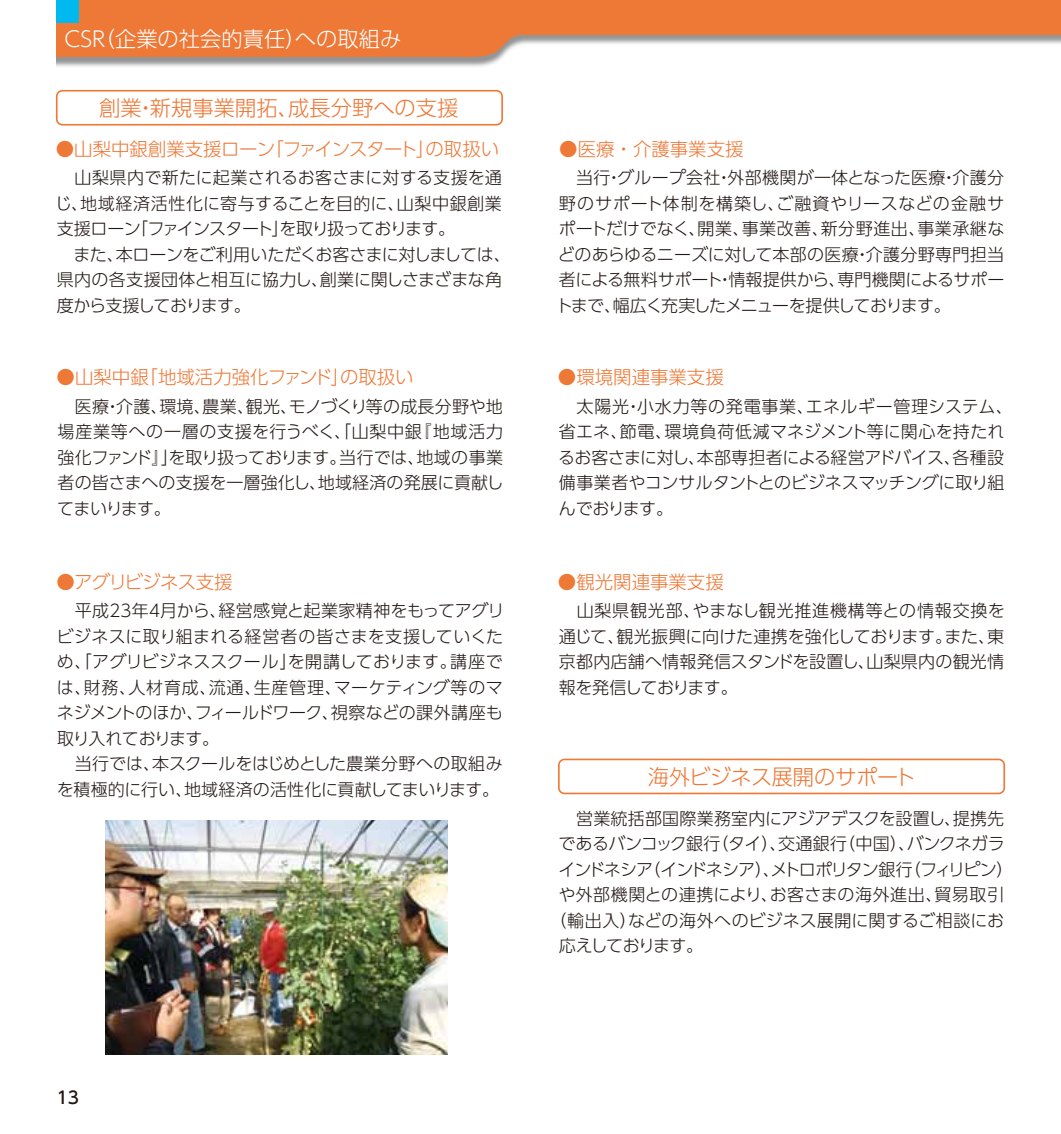
<style>
.page{position:relative;width:1061px;height:1134px;background:#fff}
.page>*{position:absolute;margin:0;border:0;box-sizing:border-box;transform-origin:0 0}
.t1{font:300 21.2px "UD Shin Go Pro";color:#fff}
.t2{font:300 21.2px "UD Shin Go Pro";color:#ee7836}
.t3{font:300 21.2px "UD Shin Go Pro";letter-spacing:-.02em;color:#ee7836}
.t4{font:300 18.4px "UD Shin Go Pro";color:#ee7836}
.t5{font:300 18.4px "UD Shin Go Pro";letter-spacing:-.04em;color:#ee7836}
.t6{font:300 17px/25.6px "UD Shin Go Pro";letter-spacing:-.01em;color:#221815}
.t7{font:300 17px "UD Shin Go Pro";letter-spacing:-.07em;color:#221815}
.t8{font:300 17px "UD Shin Go Pro";letter-spacing:-.03em;color:#221815}
.t9{font:300 17px "UD Shin Go Pro";letter-spacing:.015em;color:#221815}
.t10{font:300 17px "UD Shin Go Pro";letter-spacing:.03em;color:#221815}
.t11{font:300 17px "UD Shin Go Pro";letter-spacing:-.08em;color:#221815}
.t12{font:500 17px "UD Shin Go Pro";color:#221815}
</style>
<div class="page">
<img style="left:57px;top:34px;width:1003px;height:33px">
<div style="left:57px;top:0;width:419px;height:57px;background:#ee7836"></div>
<div style="left:449px;top:0;width:611px;height:34px;background:#ee7836"></div>
<svg style="left:476px;top:34px;width:73px;height:23px"></svg>
<div style="left:57px;top:0;width:22px;height:23px;background:#00b9ef"></div>
<div style="left:56px;top:90px;width:447px;height:36px;border:2px solid #ee7836;border-radius:6px"></div>
<div style="left:558px;top:759px;width:446px;height:35px;border:2px solid #ee7836;border-radius:6px"></div>
<img style="left:105px;top:821px;width:342px;height:233px">
<p class="t1" style="left:62px;top:22px;width:341px">ＣＳＲ（企業の社会的責任）への取組み</p>
<p class="t2" style="left:99px;top:91px;width:361px">創業・新規事業開拓、成長分野への支援</p>
<p class="t4" style="left:56px;top:134px;width:445px">●山梨中銀創業支援ローン「ファインスタート」の取扱い</p>
<p class="t6" style="left:55px;top:164px;width:457px">　山梨県内で新たに起業されるお客さまに対する支援を通じ、地域経済活性化に寄与することを目的に、山梨中銀創業支援ローン「ファインスタート」を取り扱っております。<br>　また、本ローンをご利用いただくお客さまに対しましては、県内の各支援団体と相互に協力し、創業に関しさまざまな角度から支援しております。</p>
<p class="t4" style="left:57px;top:363px;width:358px">●山梨中銀「地域活力強化ファンド」の取扱い</p>
<p class="t6" style="left:57px;top:393px;width:447px;text-align:justify">　医療・介護、環境、農業、観光、モノづくり等の成長分野や地場産業等への一層の支援を行うべく、「山梨中銀『地域活力強化ファンド』」を取り扱っております。当行では、地域の事業者の皆さまへの支援を一層強化し、地域経済の発展に貢献してまいります。</p>
<p class="t5" style="left:56px;top:567px;width:178px">●アグリビジネス支援</p>
<p class="t6" style="left:56px;top:597px;width:449px">　平成２３年４月から、経営感覚と起業家精神をもってアグリビジネスに取り組まれる経営者の皆さまを支援していくため、「アグリビジネススクール」を開講しております。講座では、財務、人材育成、流通、生産管理、マーケティング等のマネジメントのほか、フィールドワーク、視察などの課外講座も取り入れております。<br>　当行では、本スクールをはじめとした農業分野への取組みを積極的に行い、地域経済の活性化に貢献してまいります。</p>
<p class="t12" style="left:57px;top:1083px;width:24px">13</p>
<p class="t4" style="left:559px;top:134px;width:186px">●医療・介護事業支援</p>
<p class="t6" style="left:555px;top:164px;width:450px;text-align:justify">　当行・グループ会社・外部機関が一体となった医療・介護分野のサポート体制を構築し、ご融資やリースなどの金融サポートだけでなく、開業、事業改善、新分野進出、事業承継などのあらゆるニーズに対して本部の医療・介護分野専門担当者による無料サポート・情報提供から、専門機関によるサポートまで、幅広く充実したメニューを提供しております。</p>
<p class="t4" style="left:557px;top:363px;width:167px">●環境関連事業支援</p>
<p class="t6" style="left:558px;top:393px;width:456px">　太陽光・小水力等の発電事業、エネルギー管理システム、省エネ、節電、環境負荷低減マネジメント等に関心を持たれるお客さまに対し、本部専担者による経営アドバイス、各種設備事業者やコンサルタントとのビジネスマッチングに取り組んでおります。</p>
<p class="t4" style="left:557px;top:567px;width:167px">●観光関連事業支援</p>
<p class="t6" style="left:558px;top:597px;width:447px;text-align:justify">　山梨県観光部、やまなし観光推進機構等との情報交換を通じて、観光振興に向けた連携を強化しております。また、東京都内店舗へ情報発信スタンドを設置し、山梨県内の観光情報を発信しております。</p>
<p class="t3" style="left:647px;top:760px;width:269px">海外ビジネス展開のサポート</p>
<p class="t9" style="left:558px;top:805px;width:447px">　営業統括部国際業務室内にアジアデスクを設置し、提携先</p>
<p class="t8" style="left:558px;top:830px;width:447px">であるバンコック銀行（タイ）、交通銀行（中国）、バンクネガラ</p>
<p class="t7" style="left:558px;top:856px;width:456px">インドネシア（インドネシア）、メトロポリタン銀行（フィリピン）</p>
<p class="t10" style="left:558px;top:881px;width:447px">や外部機関との連携により、お客さまの海外進出、貿易取引</p>
<p class="t6" style="left:549px;top:907px;width:456px">（輸出入）などの海外へのビジネス展開に関するご相談にお</p>
<p class="t11" style="left:558px;top:932px;width:146px">応えしております。</p>
</div>
